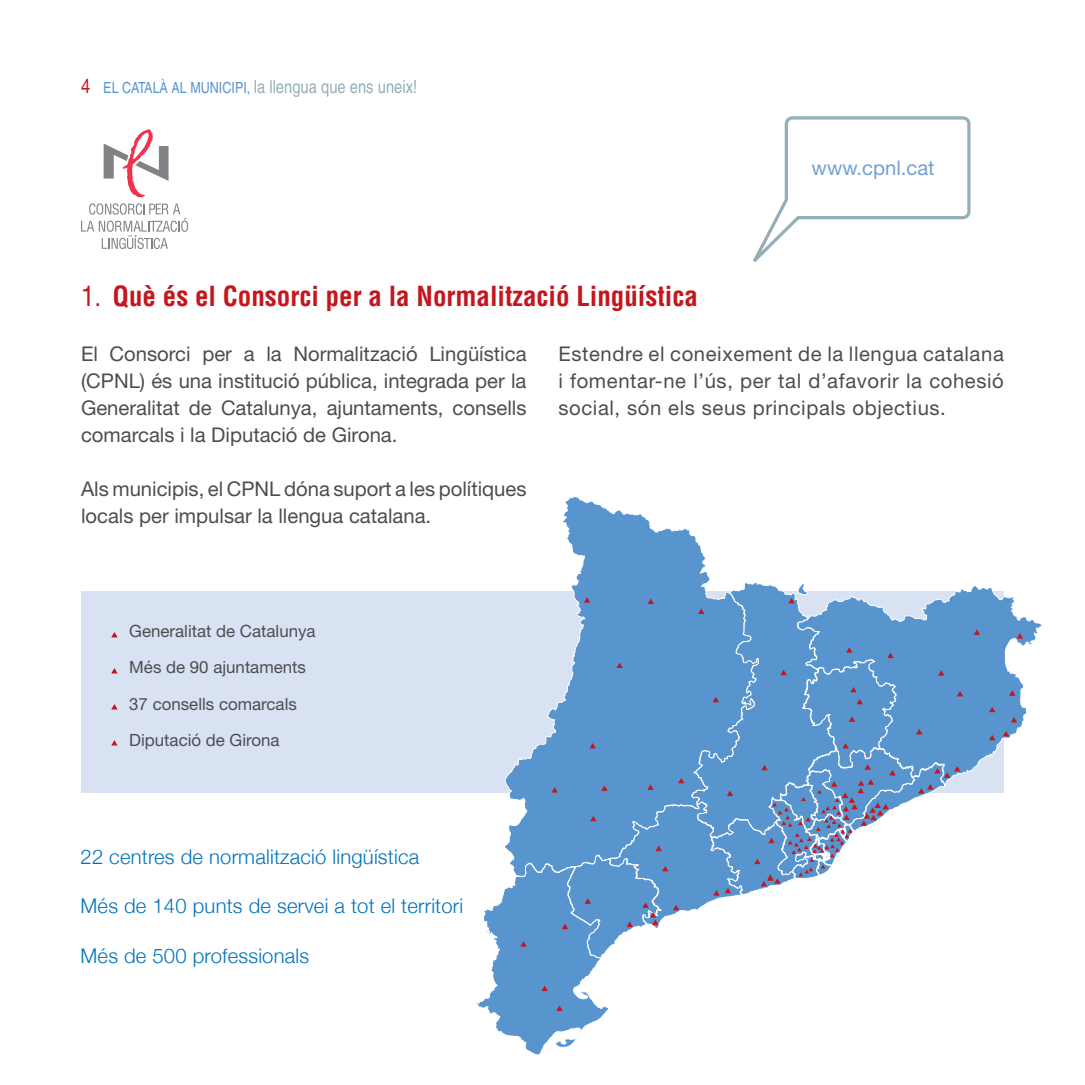
<style>
.page{position:relative;width:1085px;height:1085px;background:#fff}
.page>*{position:absolute;margin:0;border:0;box-sizing:border-box;transform-origin:0 0}
.t1{font:700 condensed 27px "Helvetica";color:#c4161c}
.t2{font:20.25px/27px "Helvetica Neue";color:#4d4d4f;text-align:justify}
.t3{font:300 20.25px "Helvetica Neue";letter-spacing:.01em;color:#0072bc}
.t4{font:20.25px "Helvetica Neue";color:#71a1d5}
.t5{font:condensed 18px "Helvetica";color:#95afb9}
.t6{font:16.88px/36px "Helvetica Neue";color:#4d4d4f}
.s1{font-size:20.25px;color:#c4161c}
.s2{font-size:15.3px;color:#5895cf}
.s3{font-weight:400}
</style>
<div class="page">
<svg style="left:104px;top:129px;width:64px;height:68px"></svg>
<svg style="left:81px;top:203px;width:107px;height:46px"></svg>
<svg style="left:753px;top:116px;width:218px;height:146px"></svg>
<div style="left:81px;top:591px;width:922px;height:202px;background:#d9e2f3"></div>
<svg style="left:111px;top:632px;width:7px;height:5px"></svg>
<svg style="left:111px;top:668px;width:7px;height:5px"></svg>
<svg style="left:111px;top:704px;width:7px;height:5px"></svg>
<svg style="left:111px;top:740px;width:7px;height:5px"></svg>
<svg style="left:963px;top:586px;width:79px;height:200px"></svg>
<svg style="left:563px;top:496px;width:147px;height:85px"></svg>
<svg style="left:1016px;top:633px;width:6px;height:5px"></svg>
<svg style="left:973px;top:629px;width:6px;height:5px"></svg>
<svg style="left:988px;top:706px;width:7px;height:6px"></svg>
<svg style="left:1008px;top:690px;width:7px;height:5px"></svg>
<svg style="left:1010px;top:716px;width:6px;height:6px"></svg>
<svg style="left:1002px;top:731px;width:7px;height:5px"></svg>
<svg style="left:988px;top:734px;width:7px;height:6px"></svg>
<svg style="left:476px;top:581px;width:487px;height:474px"></svg>
<p class="t5" style="left:81px;top:77px;width:337px"><span class="s1">4</span> <span class="s2">EL CATALÀ AL MUNICIPI,</span> la llengua que ens uneix!</p>
<p class="t4" style="left:811px;top:155px;width:124px">www.cpnl.cat</p>
<h1 class="t1" style="left:81px;top:279px;width:618px"><span class="s3">1.</span> Què és el Consorci per a la Normalització Lingüística</h1>
<p class="t2" style="left:81px;top:340px;width:447px">El Consorci per a la Normalització Lingüística (CPNL) és una institució pública, integrada per la Generalitat de Catalunya, ajuntaments, consells comarcals i la Diputació de Girona.</p>
<p class="t2" style="left:81px;top:475px;width:447px">Als municipis, el CPNL dóna suport a les polítiques locals per impulsar la llengua catalana.</p>
<p class="t2" style="left:558px;top:340px;width:447px">Estendre el coneixement de la llengua catalana i fomentar-ne l’ús, per tal d’afavorir la cohesió social, són els seus principals objectius.</p>
<p class="t6" style="left:129px;top:613px;width:188px">Generalitat de Catalunya<br>Més de 90 ajuntaments<br>37 consells comarcals<br>Diputació de Girona</p>
<p class="t3" style="left:80px;top:840px;width:340px">22 centres de normalització lingüística</p>
<p class="t3" style="left:80px;top:889px;width:384px">Més de 140 punts de servei a tot el territori</p>
<p class="t3" style="left:80px;top:939px;width:230px">Més de 500 professionals</p>
</div>
